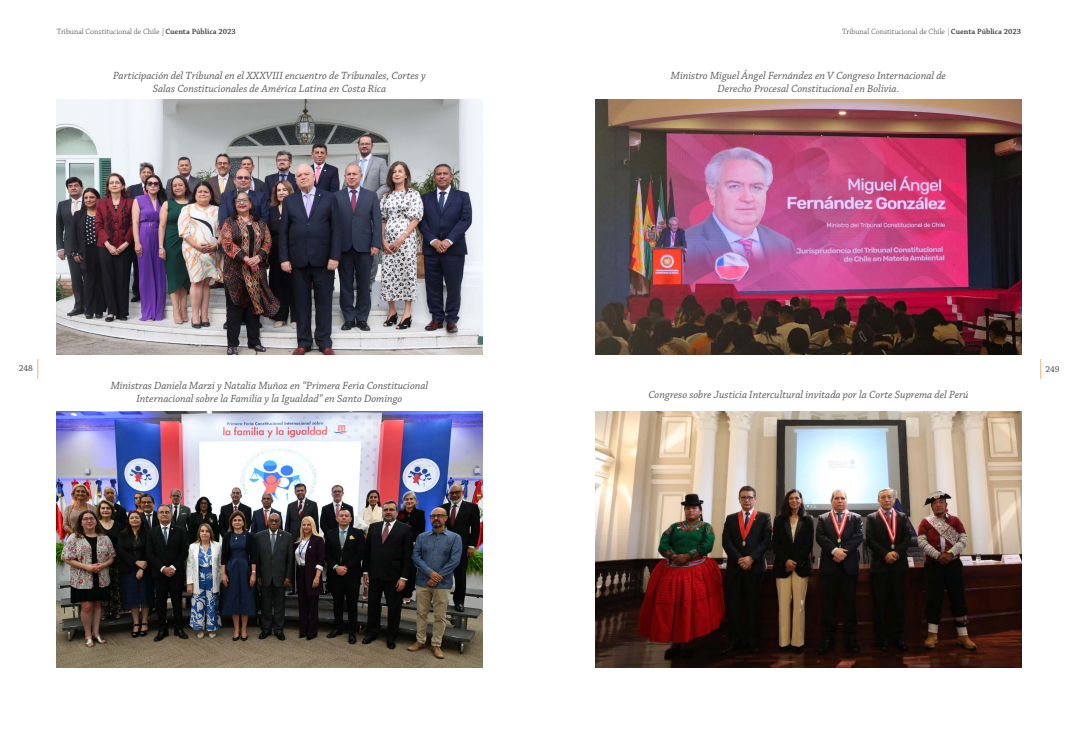
<style>
.page{position:relative;width:1078px;height:738px;background:#fff}
.page>*{position:absolute;margin:0;border:0;box-sizing:border-box;transform-origin:0 0}
.t1{font:italic 11px/13px "Chaparral Pro";color:#57585a;text-align:center}
.t2{font:9px "Chaparral Pro";color:#3e3e3f}
.t3{font:300 8px "Chaparral Pro";color:#3e3e3f}
.s1{font-weight:600}
</style>
<div class="page">
<svg style="left:37px;top:359px;width:1px;height:19px"></svg>
<img style="left:57px;top:99px;width:425px;height:255px">
<img style="left:57px;top:411px;width:425px;height:255px">
<img style="left:595px;top:99px;width:425px;height:255px">
<img style="left:595px;top:411px;width:425px;height:255px">
<p class="t3" style="left:57px;top:28px;width:180px">Tribunal Constitucional de Chile |<span class="s1">Cuenta Pública 2023</span></p>
<p class="t3" style="left:842px;top:28px;width:180px">Tribunal Constitucional de Chile |<span class="s1">Cuenta Pública 2023</span></p>
<p class="t1" style="left:113px;top:69px;width:314px">Participación del Tribunal en el XXXVIII encuentro de Tribunales, Cortes y<br>Salas Constitucionales de América Latina en Costa Rica</p>
<p class="t1" style="left:670px;top:69px;width:277px">Ministro Miguel Ángel Fernández en V Congreso Internacional de<br>Derecho Procesal Constitucional en Bolivia.</p>
<p class="t2" style="left:19px;top:363px;width:16px">248</p>
<p class="t1" style="left:111px;top:378px;width:319px">Ministras Daniela Marzi y Natalia Muñoz en “Primera Feria Constitucional<br>Internacional sobre la Familia y la Igualdad” en Santo Domingo</p>
<p class="t1" style="left:648px;top:388px;width:322px">Congreso sobre Justicia Intercultural invitada por la Corte Suprema del Perú</p>
<p class="t2" style="left:1045px;top:364px;width:16px">249</p>
</div>
